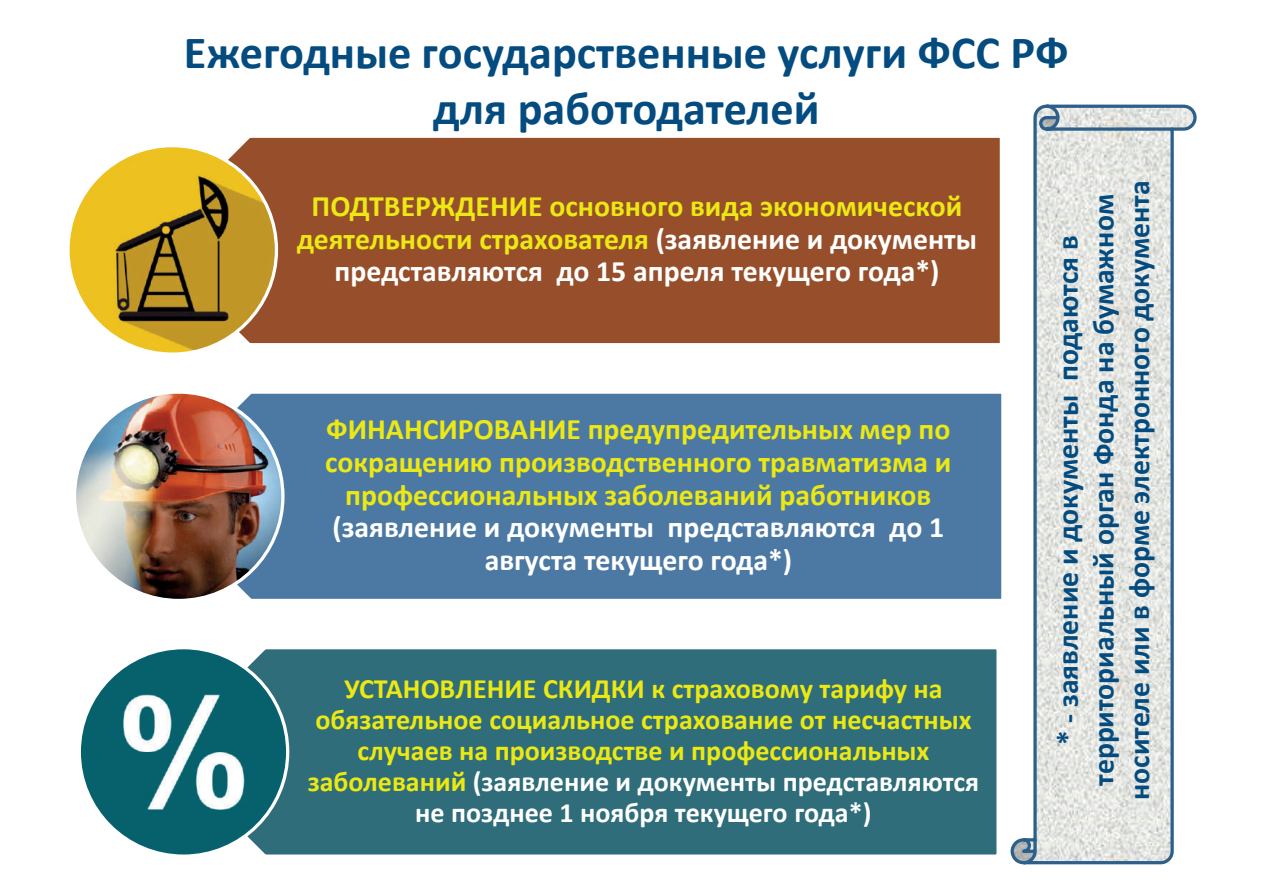
<style>
.page{position:relative;width:1263px;height:893px;background:#fff}
.page>*{position:absolute;margin:0;border:0;box-sizing:border-box;transform-origin:0 0}
.t1{font:700 46.35px "Calibri";color:#044b7f}
.t2{font:700 29.7px/32.7px "Calibri";color:#ece814;text-align:center}
.t3{font:700 29.7px/35.7px "Calibri";color:#044b7f;text-align:center}
.t4{font:700 29.7px/32.7px "Calibri";color:#fff;text-align:center}
.t5{font:700 28.05px/30.9px "Calibri";color:#ece814;text-align:center}
.s1{color:#fff}
</style>
<div class="page">
<div style="left:228px;top:137px;width:772px;height:207px;background:#964f2a"></div>
<img style="left:68px;top:146px;width:208px;height:208px;border-radius:104px">
<div style="left:237px;top:393px;width:765px;height:206px;background:#4c79a3"></div>
<img style="left:75px;top:392px;width:208px;height:208px;border-radius:104px">
<div style="left:247px;top:649px;width:750px;height:206px;background:#2e6d79"></div>
<img style="left:79px;top:648px;width:209px;height:208px;border-radius:104px">
<svg style="left:1010px;top:104px;width:187px;height:761px"></svg>
<h1 class="t1" style="left:184px;top:20px;width:886px">Ежегодные государственные услуги ФСС РФ</h1>
<h1 class="t1" style="left:433px;top:75px;width:388px">для работодателей</h1>
<p class="t2" style="left:297px;top:189px;width:682px">ПОДТВЕРЖДЕНИЕ основного вида экономической деятельности страхователя <span class="s1">(заявление и документы представляются до 15 апреля текущего года*)</span></p>
<p class="t2" style="left:325px;top:413px;width:628px">ФИНАНСИРОВАНИЕ предупредительных мер по сокращению производственного травматизма и профессиональных заболеваний работников</p>
<p class="t4" style="left:333px;top:511px;width:613px">(заявление и документы представляются до 1 августа текущего года*)</p>
<p class="t5" style="left:308px;top:673px;width:673px">УСТАНОВЛЕНИЕ СКИДКИ к страховому тарифу на обязательное социальное страхование от несчастных случаев на производстве и профессиональных заболеваний <span class="s1">(заявление и документы представляются не позднее 1 ноября текущего года*)</span></p>
<p class="t3" style="left:1050px;top:800px;width:621px;rotate:-90deg">* - заявление и документы подаются в территориальный орган Фонда на бумажном носителе или в форме электронного документа</p>
</div>
